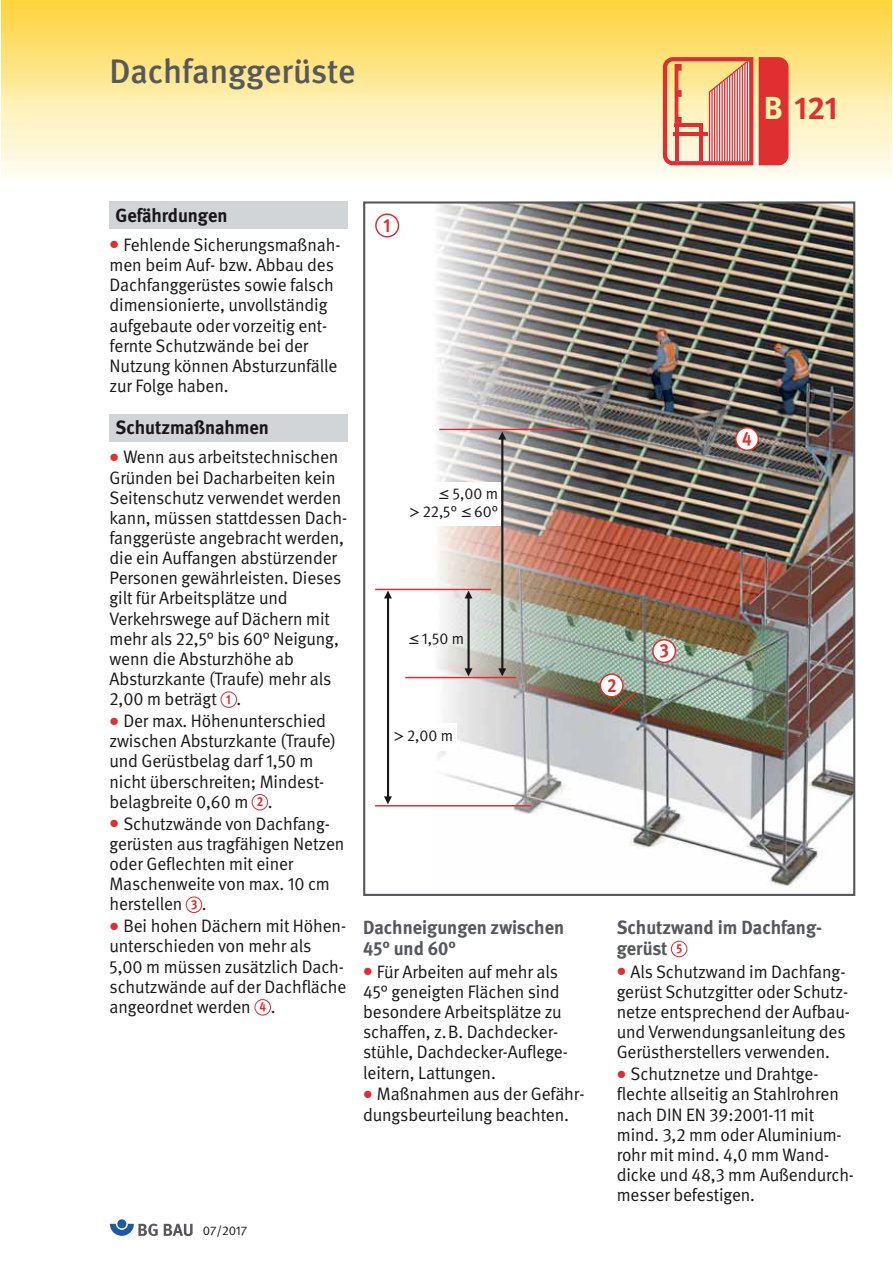
<style>
.page{position:relative;width:893px;height:1263px;background:#fff}
.page>*{position:absolute;margin:0;border:0;box-sizing:border-box;transform-origin:0 0}
.t1{font:500 33.9px "DGUV Meta";letter-spacing:-.005em;color:#56585d}
.t2{font:700 31.8px "DGUV Meta";color:#df2f30}
.t3{font:700 19.05px/20.1px "DGUV Meta";color:#56585d}
.t4{font:700 19.05px "DGUV Meta";color:#191719}
.t5{font:700 19.05px "DGUV Meta";color:#df2f30;scale:.9 1}
.t6{font:18px/20.1px "DGUV Meta";letter-spacing:-.005em;color:#191719}
.t7{font:15.9px/18px "DGUV Meta";color:#191719;text-align:right}
.t8{font:700 13.05px "DGUV Meta";color:#df2f30;scale:.9 1}
.t9{font:12.75px "DGUV Meta";letter-spacing:-.005em;color:#191719}
.s1{color:#faf5ac}
.s2{font-family:"Lucida Grande"}
</style>
<div class="page">
<svg style="left:1px;top:102px;width:890px;height:75px;background:#fdf0cf"></svg>
<img style="left:1px;top:0;width:890px;height:102px">
<hr style="left:674px;top:123px;width:29px;height:4px;background:#df2f30">
<hr style="left:673px;top:132px;width:34px;height:4px;background:#df2f30">
<svg style="left:663px;top:57px;width:18px;height:108px;background:#ee8d71"></svg>
<div style="left:759px;top:57px;width:29px;height:108px;background:#df2f30"></div>
<img style="left:432px;top:204px;width:420px;height:683px">
<div style="left:363px;top:201px;width:492px;height:695px;border:2px solid #56585d"></div>
<svg style="left:375px;top:213px;width:24px;height:25px"></svg>
<div style="left:377px;top:215px;width:21px;height:21px;background:#fff;border-radius:50%"></div>
<svg style="left:735px;top:427px;width:24px;height:24px"></svg>
<div style="left:736px;top:428px;width:21px;height:21px;background:#fff;border-radius:50%"></div>
<svg style="left:608px;top:690px;width:30px;height:26px"></svg>
<svg style="left:599px;top:674px;width:25px;height:24px"></svg>
<div style="left:601px;top:675px;width:21px;height:21px;background:#fff;border-radius:50%"></div>
<svg style="left:652px;top:639px;width:24px;height:24px"></svg>
<div style="left:654px;top:641px;width:21px;height:21px;background:#fff;border-radius:50%"></div>
<hr style="left:439px;top:429px;width:146px;height:1px;background:#df2f30">
<hr style="left:375px;top:589px;width:116px;height:1px;background:#df2f30">
<hr style="left:375px;top:805px;width:156px;height:2px;background:#df2f30">
<hr style="left:467px;top:596px;width:3px;height:75px;background:#191719">
<svg style="left:464px;top:591px;width:8px;height:7px"></svg>
<svg style="left:464px;top:668px;width:8px;height:8px"></svg>
<hr style="left:387px;top:596px;width:2px;height:201px;background:#191719">
<svg style="left:384px;top:591px;width:8px;height:7px"></svg>
<svg style="left:384px;top:796px;width:8px;height:8px"></svg>
<div style="left:374px;top:482px;width:127px;height:44px;background:#fff"></div>
<div style="left:393px;top:723px;width:64px;height:27px;background:#fff"></div>
<hr style="left:501px;top:437px;width:2px;height:234px;background:#191719">
<svg style="left:498px;top:432px;width:8px;height:8px"></svg>
<svg style="left:498px;top:668px;width:8px;height:8px"></svg>
<hr style="left:405px;top:677px;width:111px;height:1px;background:#df2f30">
<div style="left:110px;top:201px;width:238px;height:28px;background:#d2d5d8"></div>
<div style="left:110px;top:414px;width:238px;height:27px;background:#d2d5d8"></div>
<svg style="left:252px;top:794px;width:16px;height:16px"></svg>
<div style="left:253px;top:795px;width:14px;height:14px;background:#fff;border-radius:50%"></div>
<svg style="left:220px;top:691px;width:17px;height:17px"></svg>
<div style="left:221px;top:692px;width:15px;height:15px;background:#fff;border-radius:50%"></div>
<svg style="left:186px;top:897px;width:16px;height:16px"></svg>
<div style="left:187px;top:898px;width:14px;height:14px;background:#fff;border-radius:50%"></div>
<svg style="left:254px;top:999px;width:17px;height:17px"></svg>
<div style="left:255px;top:1000px;width:15px;height:15px;background:#fff;border-radius:50%"></div>
<svg style="left:671px;top:941px;width:16px;height:16px"></svg>
<div style="left:672px;top:942px;width:14px;height:14px;background:#fff;border-radius:50%"></div>
<div style="left:117px;top:1219px;width:9px;height:9px;background:#1c5aa7;border-radius:50%"></div>
<svg style="left:110px;top:1224px;width:48px;height:12px"></svg>
<svg style="left:164px;top:1224px;width:29px;height:12px"></svg>
<h1 class="t1" style="left:110px;top:51px;width:247px">Dachfanggerüste</h1>
<h2 class="t2" style="left:764px;top:97px;width:75px"><span class="s1">B</span> 121</h2>
<p class="t4" style="left:116px;top:208px;width:113px">Gefährdungen</p>
<p class="t6" style="left:110px;top:236px;width:232px;text-indent:14px">Fehlende Sicherungsmaßnah&shy;men beim Auf- bzw. Abbau des<br>Dachfanggerüstes sowie falsch dimensionierte, unvollständig aufgebaute oder vorzeitig ent&shy;fernte Schutzwände bei der<br>Nutzung können Absturzunfälle zur Folge haben.</p>
<p class="t4" style="left:116px;top:421px;width:155px">Schutzmaßnahmen</p>
<p class="t6" style="left:110px;top:448px;width:239px;text-indent:14px">Wenn aus arbeitstechnischen<br>Gründen bei Dacharbeiten kein<br>Seitenschutz verwendet werden kann, müssen stattdessen Dach&shy;fanggerüste angebracht werden, die ein Auffangen abstürzender<br>Personen gewährleisten. Dieses gilt für Arbeitsplätze und<br>Verkehrs wege auf Dächern mit mehr als 22,5° bis 60° Neigung, wenn die Absturzhöhe ab<br>Absturz kante (Traufe) mehr als<br>2,00 m beträgt .</p>
<p class="t6" style="left:110px;top:712px;width:228px;text-indent:14px">Der max. Höhenunterschied zwischen Absturzkante (Traufe) und Gerüstbelag darf 1,50 m nicht überschreiten; Mindest - belagbreite 0,60 m .</p>
<p class="t6" style="left:110px;top:815px;width:236px;text-indent:14px">Schutzwände von Dachfang - gerüsten aus tragfähigen Netzen oder Geflechten mit einer<br>Maschenweite von max. 10 cm herstellen .</p>
<p class="t6" style="left:110px;top:917px;width:238px;text-indent:14px">Bei hohen Dächern mit Höhen&shy;unterschieden von mehr als<br>5,00 m müssen zusätzlich Dach&shy;schutzwände auf der Dachfläche angeordnet werden .</p>
<p class="t8" style="left:226px;top:694px;width:7px">1</p>
<p class="t8" style="left:257px;top:797px;width:9px">2</p>
<p class="t8" style="left:191px;top:899px;width:8px">3</p>
<p class="t8" style="left:259px;top:1002px;width:9px">4</p>
<p class="t5" style="left:383px;top:218px;width:9px">1</p>
<p class="t7" style="left:409px;top:486px;width:91px"><span class="s2">≤</span> 5,00 m <span class="s2">&gt;</span>22,5° <span class="s2">≤</span>60°</p>
<p class="t7" style="left:408px;top:631px;width:58px"><span class="s2">≤</span>1,50 m</p>
<p class="t7" style="left:393px;top:728px;width:61px"><span class="s2">&gt;</span>2,00 m</p>
<p class="t3" style="left:363px;top:919px;width:202px">Dachneigungen zwischen<br>45° und 60°</p>
<p class="t6" style="left:363px;top:963px;width:206px;text-indent:14px">Für Arbeiten auf mehr als<br>45° geneigten Flächen sind besondere Arbeitsplätze zu schaffen, z.B. Dachdecker - stühle, Dach decker-Auflege - leitern, Lat tungen.</p>
<p class="t6" style="left:363px;top:1086px;width:223px;text-indent:14px">Maßnahmen aus der Gefähr&shy;dungsbeurteilung beachten.</p>
<p class="t9" style="left:203px;top:1226px;width:46px">07/2017</p>
<p class="t5" style="left:742px;top:431px;width:12px">4</p>
<p class="t5" style="left:607px;top:678px;width:12px">2</p>
<p class="t5" style="left:660px;top:644px;width:12px">3</p>
<p class="t3" style="left:617px;top:919px;width:207px">Schutzwand im Dachfang - gerüst</p>
<p class="t6" style="left:617px;top:963px;width:235px;text-indent:14px">Als Schutzwand im Dachfang&shy;gerüst Schutzgitter oder Schutz&shy;netze entsprechend der Aufbau&shy;und Verwendungsanleitung des<br>Gerüstherstellers verwenden.</p>
<p class="t6" style="left:617px;top:1065px;width:239px;text-indent:14px">Schutznetze und Drahtge - flechte allseitig an Stahlrohren nach DIN EN 39:2001-11 mit mind. 3,2 mm oder Aluminium&shy;rohr mit mind. 4,0 mm Wand - dicke und 48,3 mm Außendurch&shy;messer befestigen.</p>
<p class="t8" style="left:676px;top:944px;width:8px">5</p>
</div>
